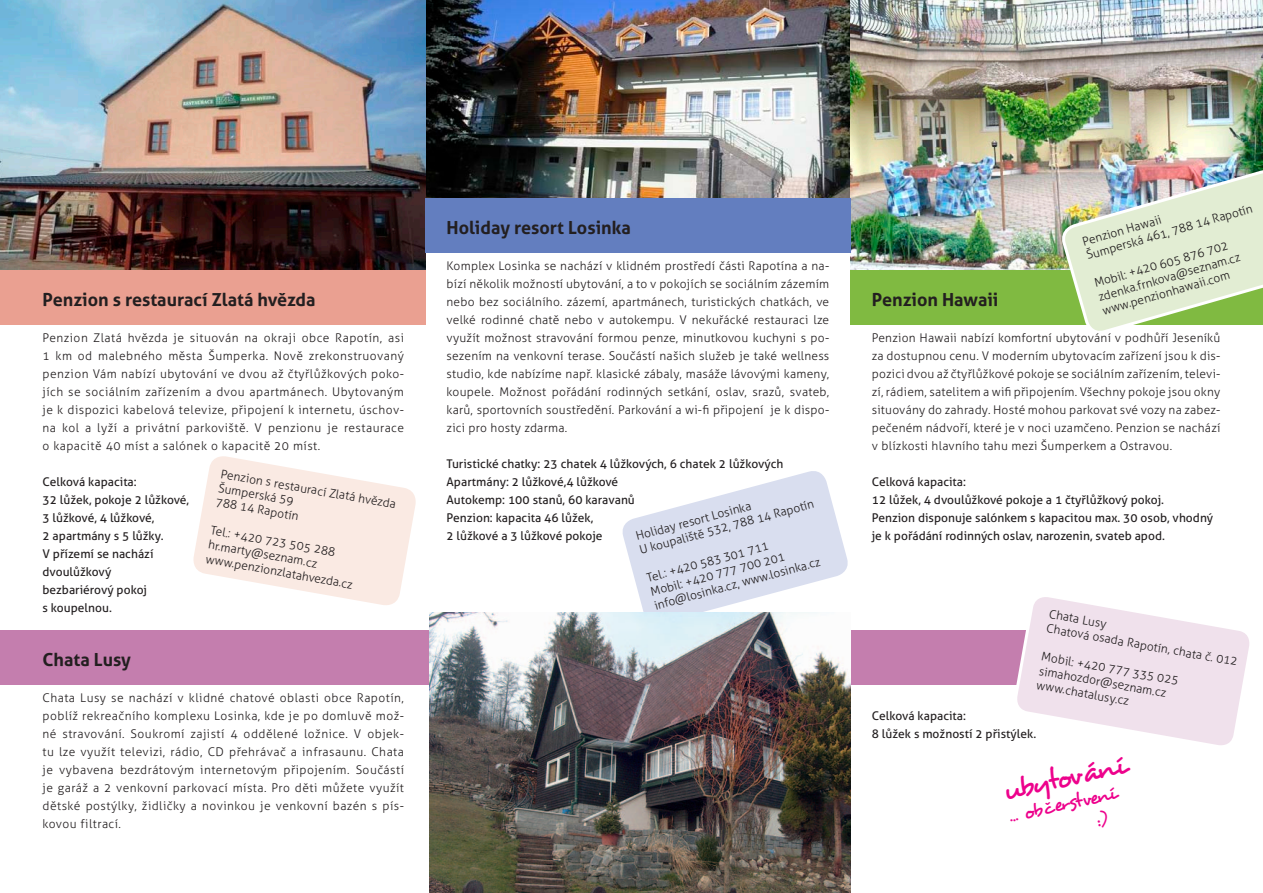
<style>
.page{position:relative;width:1263px;height:893px;background:#fff}
.page>*{position:absolute;margin:0;border:0;box-sizing:border-box;transform-origin:0 0}
.t1{font:29.7px "Desyrel";color:#ed028c}
.t2{font:20.25px/23px "Desyrel";color:#ed028c}
.t3{font:700 18px "Aller";color:#231f20}
.t4{font:300 12px/18px "Aller";letter-spacing:.02em;color:#231f20}
.t5{font:12px/18px "Aller";letter-spacing:.005em;color:#231f20}
</style>
<div class="page">
<img style="left:425px;top:0;width:425px;height:198px">
<img style="left:850px;top:0;width:413px;height:270px">
<img style="left:0;top:0;width:425px;height:270px">
<div style="left:0;top:270px;width:425px;height:54px;background:#eaa091"></div>
<div style="left:0;top:630px;width:1040px;height:54px;background:#c47eae"></div>
<svg style="left:193px;top:456px;width:223px;height:149px"></svg>
<div style="left:850px;top:270px;width:413px;height:54px;background:#80ba41"></div>
<img style="left:1060px;top:161px;width:203px;height:170px">
<div style="left:425px;top:198px;width:425px;height:54px;background:#637ebf"></div>
<svg style="left:622px;top:471px;width:226px;height:141px"></svg>
<img style="left:430px;top:612px;width:420px;height:281px">
<svg style="left:1012px;top:597px;width:237px;height:148px"></svg>
<h3 class="t3" style="left:43px;top:289px;width:275px">Penzion s restaurací Zlatá hvězda</h3>
<p class="t4" style="left:43px;top:329px;width:363px;text-align:justify">Penzion Zlatá hvězda je situován na okraji obce Rapotín, asi 1 km od malebného města Šumperka. Nově zrekonstruovaný penzion Vám nabízí ubytování ve dvou až čtyřlůžkových poko&shy;jích se sociálním zařízením a dvou apartmánech. Ubytovaným je k dispozici kabelová televize, připojení k internetu, úschov&shy;na kol a lyží a privátní parkoviště. V penzionu je restaurace o kapacitě 40 míst a salónek o kapacitě 20 míst.</p>
<p class="t5" style="left:43px;top:473px;width:148px">Celková kapacita:<br>32 lůžek, pokoje 2 lůžkové,<br>3 lůžkové, 4 lůžkové,<br>2 apartmány s 5 lůžky.<br>V přízemí se nachází dvoulůžkový<br>bezbariérový pokoj<br>s koupelnou.</p>
<p class="t4" style="left:222px;top:466px;width:179px;line-height:14.4px;rotate:10deg">Penzion s restaurací Zlatá hvězda<br>Šumperská 59<br>788 14 Rapotín</p>
<p class="t4" style="left:212px;top:523px;width:151px;line-height:14.4px;rotate:10deg">Tel.: +420 723 505 288 hr.marty@seznam.cz www.penzionzlatahvezda.cz</p>
<h3 class="t3" style="left:43px;top:649px;width:90px">Chata Lusy</h3>
<p class="t4" style="left:43px;top:689px;width:363px;text-align:justify">Chata Lusy se nachází v klidné chatové oblasti obce Rapotín, poblíž rekreačního komplexu Losinka, kde je po domluvě mož&shy;né stravování. Soukromí zajistí 4 oddělené ložnice. V objek&shy;tu lze využít televizi, rádio, CD přehrávač a infrasaunu. Chata je vybavena bezdrátovým internetovým připojením. Součástí je garáž a 2 venkovní parkovací místa. Pro děti můžete využít dětské postýlky, židličky a novinkou je venkovní bazén s pís&shy;kovou filtrací.</p>
<h3 class="t3" style="left:446px;top:217px;width:186px">Holiday resort Losinka</h3>
<p class="t4" style="left:446px;top:257px;width:384px;text-align:justify">Komplex Losinka se nachází v klidném prostředí části Rapotína a na&shy;bízí několik možností ubytování, a to v pokojích se sociálním zázemím nebo bez sociálního. zázemí, apartmánech, turistických chatkách, ve velké rodinné chatě nebo v autokempu. V nekuřácké restauraci lze využít možnost stravování formou penze, minutkovou kuchyni s po&shy;sezením na venkovní terase. Součástí našich služeb je také wellness studio, kde nabízíme např. klasické zábaly, masáže lávovými kameny, koupele. Možnost pořádání rodinných setkání, oslav, srazů, svateb, karů, sportovních soustředění. Parkování a wi-fi připojení je k dispo&shy;zici pro hosty zdarma.</p>
<p class="t5" style="left:446px;top:455px;width:338px">Turistické chatky: 23 chatek 4 lůžkových, 6 chatek 2 lůžkových Apartmány: 2 lůžkové,4 lůžkové<br>Autokemp: 100 stanů, 60 karavanů<br>Penzion: kapacita 46 lůžek,<br>2 lůžkové a 3 lůžkové pokoje</p>
<p class="t4" style="left:634px;top:529px;width:182px;line-height:14.4px;rotate:-15deg">Holiday resort Losinka<br>U koupaliště 532, 788 14 Rapotín</p>
<p class="t4" style="left:645px;top:571px;width:173px;line-height:14.4px;rotate:-15deg">Tel.: +420 583 301 711<br>Mobil: +420 777 700 201 info@losinka.cz, www.losinka.cz</p>
<p class="t4" style="left:1081px;top:235px;width:174px;line-height:14.4px;rotate:-16deg">Penzion Hawaii<br>Šumperská 461, 788 14 Rapotín</p>
<p class="t4" style="left:1093px;top:276px;width:149px;line-height:14.4px;rotate:-16deg">Mobil: +420 605 876 702 zdenka.frnkova@seznam.cz www.penzionhawaii.com</p>
<h3 class="t3" style="left:872px;top:289px;width:128px">Penzion Hawaii</h3>
<p class="t4" style="left:872px;top:329px;width:350px;text-align:justify">Penzion Hawaii nabízí komfortní ubytování v podhůří Jeseníků za dostupnou cenu. V moderním ubytovacím zařízení jsou k dis&shy;pozici dvou až čtyřlůžkové pokoje se sociálním zařízením, televi&shy;zí, rádiem, satelitem a wifi připojením. Všechny pokoje jsou okny situovány do zahrady. Hosté mohou parkovat své vozy na zabez&shy;pečeném nádvoří, které je v noci uzamčeno. Penzion se nachází v blízkosti hlavního tahu mezi Šumperkem a Ostravou.</p>
<p class="t5" style="left:872px;top:473px;width:343px">Celková kapacita:<br>12 lůžek, 4 dvoulůžkové pokoje a 1 čtyřlůžkový pokoj.<br>Penzion disponuje salónkem s kapacitou max. 30 osob, vhodný je k pořádání rodinných oslav, narozenin, svateb apod.</p>
<p class="t4" style="left:1050px;top:607px;width:196px;line-height:14.4px;rotate:10deg">Chata Lusy<br>Chatová osada Rapotín, chata č. 012</p>
<p class="t4" style="left:1043px;top:649px;width:141px;line-height:14.4px;rotate:10deg">Mobil: +420 777 335 025 simahozdor@seznam.cz www.chatalusy.cz</p>
<p class="t5" style="left:872px;top:707px;width:166px">Celková kapacita:<br>8 lůžek s možností 2 přistýlek.</p>
<h1 class="t1" style="left:999px;top:774px;width:126px;rotate:-13deg">ubytování</h1>
<h2 class="t2" style="left:1089px;top:787px;width:26px;text-indent:-85px;rotate:-12deg">... občerstvení :)</h2>
</div>
